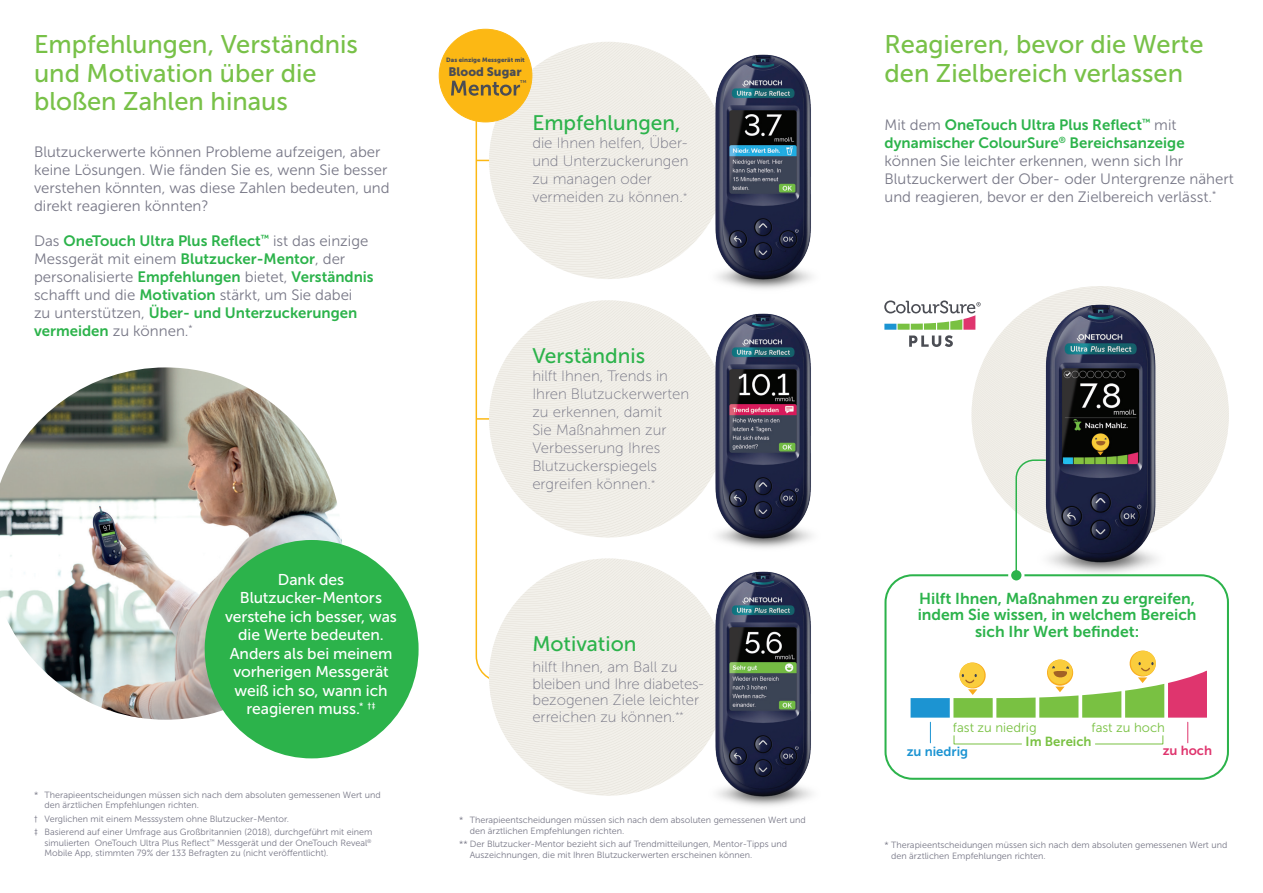
<style>
.page{position:relative;width:1263px;height:893px;background:#fff}
.page>*{position:absolute;margin:0;border:0;box-sizing:border-box;transform-origin:0 0}
.t1{font:25.5px "Museo Sans 500";color:#78c148}
.BODY{font:21px "Museo Sans 500";color:#2cb34b}
.t2{font:15.75px/16.5px "Museo Sans 700";color:#2cb34b;text-align:center}
.BODY_2{font:15.6px "Museo Sans 500";letter-spacing:-.005em;color:#fff}
.Copy{font:15px/18px "Museo Sans 300";color:#777786}
.BODY-2{font:15px/18px "Museo Sans 100";color:#777786}
.t3{font:13.05px "Museo Sans 300";color:#79c142}
.t4{font:13.05px "Museo Sans 700";color:#1c94d2}
.t5{font:13.05px "Museo Sans 700";color:#79c142}
.t6{font:13.05px "Museo Sans 700";color:#df356e}
.t7{font:12.15px "Museo Sans 900";letter-spacing:.005em;color:#4b4d54}
.Footnote{font:9px/10.5px "Museo Sans 300";color:#777786}
.t8{font:6.15px "Museo Sans 900";letter-spacing:.005em;color:#4b4d54}
.t9{font:4.2px "Museo Sans 700";color:#4b4d54}
.s1{font-family:"Museo Sans 700";color:#2cb34b}
</style>
<div class="page">
<img style="left:0;top:367px;width:342px;height:353px">
<svg style="left:475px;top:279px;width:14px;height:400px"></svg>
<hr style="left:477px;top:418px;width:26px;height:2px;background:#fcb814">
<div style="left:884px;top:574px;width:345px;height:206px;border:2px solid #2cb34b;border-radius:27px"></div>
<div style="left:1010px;top:569px;width:13px;height:13px;background:#2cb34b;border-radius:50%"></div>
<div style="left:1008px;top:567px;width:16px;height:16px;border:3px solid #fff;border-radius:50%"></div>
<svg style="left:489px;top:558px;width:217px;height:238px"></svg>
<svg style="left:489px;top:300px;width:217px;height:238px"></svg>
<div style="left:205px;top:540px;width:214px;height:218px;background:#2cb34b;border-radius:50%"></div>
<svg style="left:884px;top:300px;width:345px;height:277px"></svg>
<svg style="left:910px;top:651px;width:297px;height:93px"></svg>
<div style="left:439px;top:29px;width:93px;height:93px;background:#fcb814;border:1px solid #fcb814;border-radius:50%"></div>
<svg style="left:451px;top:42px;width:255px;height:237px"></svg>
<img style="left:706px;top:54px;width:106px;height:226px">
<img style="left:706px;top:280px;width:106px;height:258px">
<img style="left:706px;top:538px;width:106px;height:268px">
<img style="left:1035px;top:286px;width:131px;height:288px">
<p class="t1" style="left:34px;top:30px;width:325px">Empfehlungen, Verständnis</p>
<p class="t1" style="left:34px;top:59px;width:284px">und Motivation über die</p>
<p class="t1" style="left:34px;top:87px;width:255px">bloßen Zahlen hinaus</p>
<p class="Copy" style="left:34px;top:142px;width:357px">Blutzuckerwerte können Probleme aufzeigen, aber keine Lösungen. Wie fänden Sie es, wenn Sie besser verstehen könnten, was diese Zahlen bedeuten, und direkt reagieren könnten?</p>
<p class="Copy" style="left:34px;top:231px;width:341px">Das <span class="s1">OneTouch Ultra Plus Reflect</span><sup>™</sup> ist das einzige Messgerät mit einem <span class="s1">Blutzucker-Mentor</span>, der personalisierte <span class="s1">Empfehlungen</span> bietet, <span class="s1">Verständnis </span>schafft und die <span class="s1">Motivation</span> stärkt, um Sie dabei<br>zu unterstützen, <span class="s1">Über- und Unterzuckerungen vermeiden</span> zu können.<sup>*</sup></p>
<p class="BODY_2" style="left:278px;top:571px;width:68px">Dank des</p>
<p class="BODY_2" style="left:240px;top:589px;width:144px">Blutzucker-Mentors</p>
<p class="BODY_2" style="left:225px;top:608px;width:173px">verstehe ich besser, was</p>
<p class="BODY_2" style="left:238px;top:626px;width:147px">die Werte bedeuten.</p>
<p class="BODY_2" style="left:230px;top:645px;width:164px">Anders als bei meinem</p>
<p class="BODY_2" style="left:233px;top:663px;width:157px">vorherigen Messgerät</p>
<p class="BODY_2" style="left:234px;top:682px;width:155px">weiß ich so, wann ich</p>
<p class="BODY_2" style="left:246px;top:700px;width:131px">reagieren muss.<sup>*</sup> <sup>†‡</sup></p>
<p class="Footnote" style="left:45px;top:790px;width:338px;text-indent:-10px">* Therapieentscheidungen müssen sich nach dem absoluten gemessenen Wert und den ärztlichen Empfehlungen richten.</p>
<p class="Footnote" style="left:34px;top:814px;width:257px">† Verglichen mit einem Messsystem ohne Blutzucker-Mentor.</p>
<p class="Footnote" style="left:45px;top:827px;width:329px;text-align:justify;text-indent:-10px">‡ Basierend auf einer Umfrage aus Großbritannien (2018), durchgeführt mit einem simulierten OneTouch Ultra Plus Reflect<sup>™</sup> Messgerät und der OneTouch Reveal<sup>® </sup>Mobile App, stimmten 79% der 133 Befragten zu (nicht veröffentlicht).</p>
<p class="t8" style="left:446px;top:56px;width:80px">Das einzige Messgerät mit</p>
<p class="t9" style="left:520px;top:80px;width:8px">TM</p>
<p class="t7" style="left:448px;top:64px;width:75px">Blood Sugar</p>
<p class="BODY" style="left:532px;top:111px;width:150px">Empfehlungen,</p>
<p class="BODY-2" style="left:532px;top:134px;width:158px">die Ihnen helfen, Über&shy;und Unterzuckerungen zu managen oder vermeiden zu können.<sup>*</sup></p>
<p class="BODY" style="left:532px;top:344px;width:114px">Verständnis</p>
<p class="BODY-2" style="left:532px;top:367px;width:158px">hilft Ihnen, Trends in<br>Ihren Blutzuckerwerten zu erkennen, damit<br>Sie Maßnahmen zur<br>Verbesserung Ihres<br>Blutzuckerspiegels ergreifen können.<sup>*</sup></p>
<p class="BODY" style="left:532px;top:632px;width:106px">Motivation</p>
<p class="BODY-2" style="left:532px;top:658px;width:147px">hilft Ihnen, am Ball zu</p>
<p class="BODY-2" style="left:532px;top:675px;width:173px;line-height:16.5px">bleiben und Ihre diabetes&shy;bezogenen Ziele leichter</p>
<p class="BODY-2" style="left:532px;top:708px;width:153px">erreichen zu können.<sup>**</sup></p>
<p class="Footnote" style="left:470px;top:815px;width:338px;text-indent:-10px">* Therapieentscheidungen müssen sich nach dem absoluten gemessenen Wert und den ärztlichen Empfehlungen richten.</p>
<p class="Footnote" style="left:470px;top:839px;width:319px;text-indent:-10px">** Der Blutzucker-Mentor bezieht sich auf Trendmitteilungen, Mentor-Tipps und<br>Auszeichnungen, die mit Ihren Blutzuckerwerten erscheinen können.</p>
<p class="t1" style="left:884px;top:30px;width:321px">Reagieren, bevor die Werte</p>
<p class="t1" style="left:884px;top:59px;width:300px">den Zielbereich verlassen</p>
<p class="Copy" style="left:884px;top:116px;width:351px">Mit dem <span class="s1">OneTouch Ultra Plus Reflect</span><sup>™</sup> mit <span class="s1">dynamischer ColourSure</span><sup>®</sup> <span class="s1">Bereichsanzeige </span>können Sie leichter erkennen, wenn sich Ihr Blutzuckerwert der Ober- oder Untergrenze nähert und reagieren, bevor er den Zielbereich verlässt.<sup>*</sup></p>
<p class="t2" style="left:918px;top:590px;width:280px">Hilft Ihnen, Maßnahmen zu ergreifen, indem Sie wissen, in welchem Bereich sich Ihr Wert befindet:</p>
<p class="t3" style="left:953px;top:720px;width:85px">fast zu niedrig</p>
<p class="t3" style="left:1091px;top:720px;width:75px">fast zu hoch</p>
<p class="t5" style="left:1026px;top:734px;width:67px">Im Bereich</p>
<p class="t4" style="left:907px;top:744px;width:63px">zu niedrig</p>
<p class="t6" style="left:1163px;top:744px;width:51px">zu hoch</p>
<p class="Footnote" style="left:891px;top:840px;width:338px;text-indent:-7px">* Therapieentscheidungen müssen sich nach dem absoluten gemessenen Wert und den ärztlichen Empfehlungen richten.</p>
</div>
